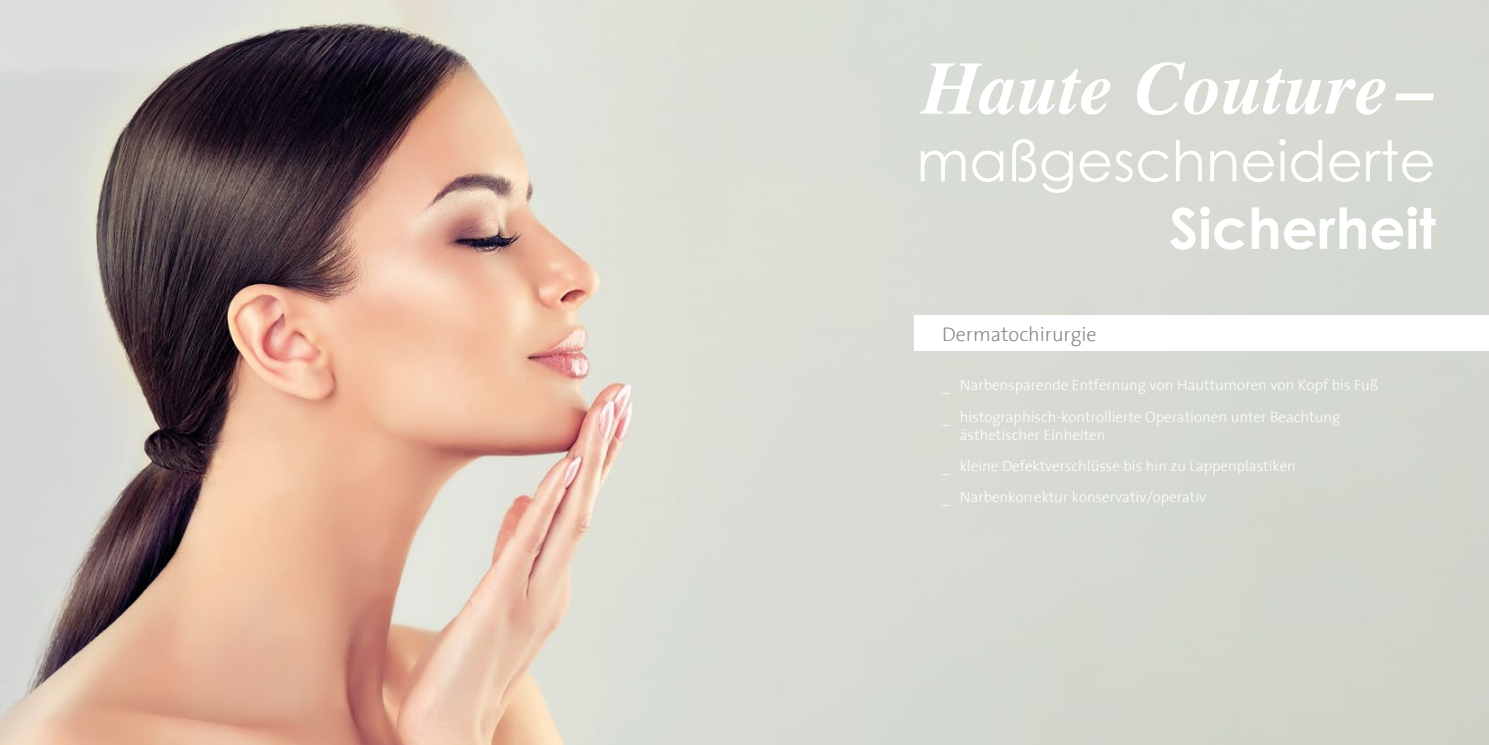
<style>
.page{position:relative;width:1489px;height:745px;background:#fff}
.page>*{position:absolute;margin:0;border:0;box-sizing:border-box;transform-origin:0 0}
.t1{font:italic 700 75px "Free Serif";color:#fff}
.t2{font:56.25px "Century Gothic";color:#fff}
.t3{font:700 56.25px "Century Gothic";color:#fff}
.t4{font:300 20px "The Sans B3";color:#878787}
.t5{font:300 15px/31.2px "The Sans B3";color:#fff}
</style>
<div class="page">
<img style="left:0;top:0;width:1488px;height:744px">
<div style="left:914px;top:315px;width:574px;height:35px;background:#fff"></div>
<h1 class="t1" style="left:922px;top:26px;width:515px">Haute Couture –</h1>
<h2 class="t2" style="left:916px;top:121px;width:521px">maßgeschneiderte</h2>
<h2 class="t3" style="left:1168px;top:185px;width:268px">Sicherheit</h2>
<h3 class="t4" style="left:942px;top:324px;width:156px">Dermatochirurgie</h3>
<p class="t5" style="left:942px;top:370px;width:438px">_ Narbensparende Entfernung von Hauttumoren von Kopf bis Fuß _ histographisch-kontrollierte Operationen unter Beachtung</p>
<p class="t5" style="left:942px;top:419px;width:355px;text-indent:18px">ästhetischer Einheiten<br>_ kleine Defektverschlüsse bis hin zu Lappenplastiken _ Narbenkorrektur konservativ/operativ</p>
</div>
